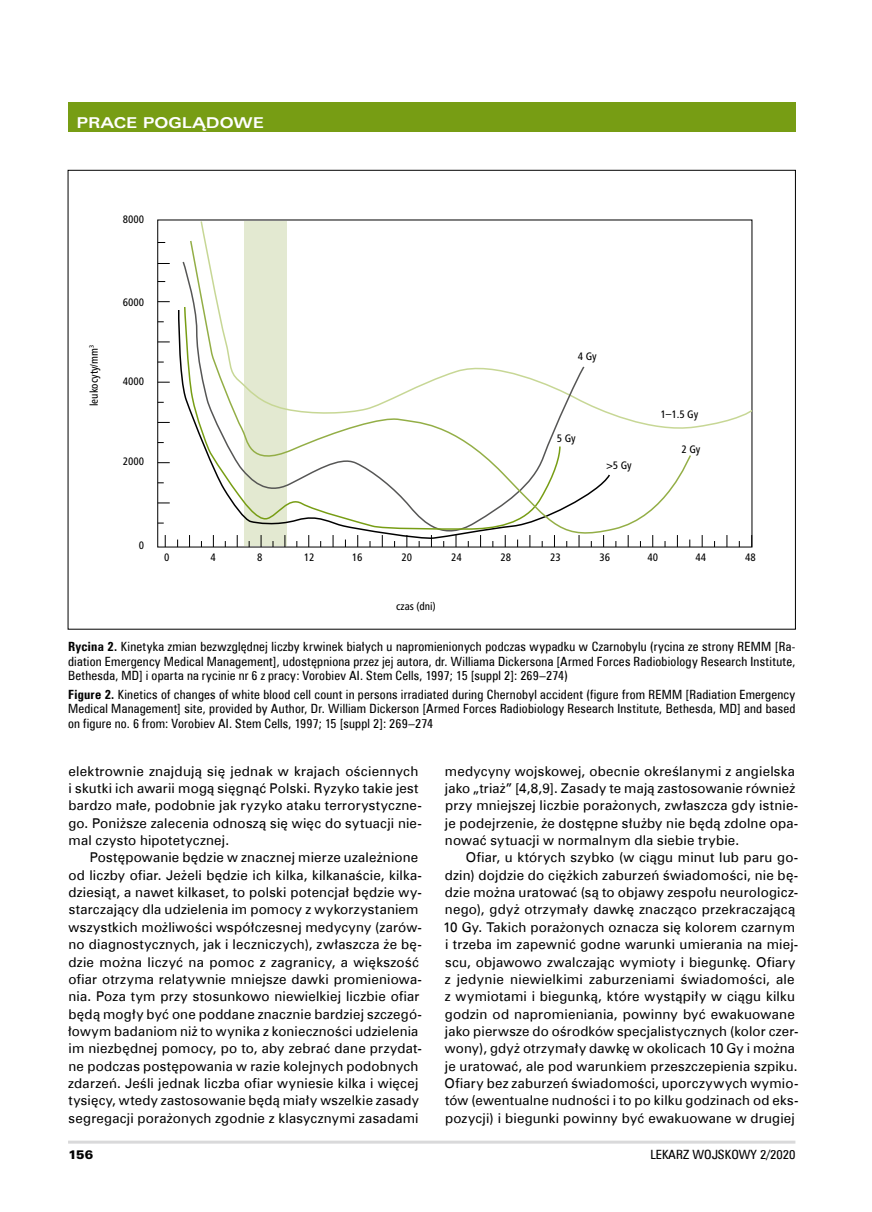
<style>
.page{position:relative;width:872px;height:1212px;background:#fff}
.page>*{position:absolute;margin:0;border:0;box-sizing:border-box;transform-origin:0 0}
.t1{font:15px "Zurich Ex EU Bold";letter-spacing:.01em;color:#fff}
.t2{font:13.5px/17.4px "Zurich EU";letter-spacing:.015em;color:#000}
.t3{font:12.75px/14.2px "Zurich Cn EU Normal";letter-spacing:.015em;color:#000;text-align:justify}
.t4{font:12.75px "Zurich Cn EU Normal";letter-spacing:.015em;color:#000;scale:1.04 1}
.t5{font:500 condensed 11.25px "Frutiger Next LTW1 G";color:#000}
.t6{font:11.25px "Zurich Blk PL";color:#000;scale:1.04 1}
.s1{font-family:"Zurich Cn EU Bold"}
</style>
<div class="page">
<hr style="left:68px;top:1140px;width:727px;height:3px;background:#d9d9da">
<div style="left:68px;top:102px;width:727px;height:30px;background:#779d14"></div>
<svg style="left:200px;top:220px;width:553px;height:213px"></svg>
<svg style="left:189px;top:239px;width:503px;height:302px"></svg>
<svg style="left:158px;top:301px;width:12px;height:1px"></svg>
<svg style="left:158px;top:263px;width:12px;height:1px"></svg>
<svg style="left:158px;top:342px;width:12px;height:1px"></svg>
<svg style="left:158px;top:382px;width:12px;height:1px"></svg>
<svg style="left:158px;top:422px;width:12px;height:1px"></svg>
<svg style="left:158px;top:462px;width:12px;height:1px"></svg>
<svg style="left:158px;top:502px;width:12px;height:1px"></svg>
<svg style="left:189px;top:535px;width:1px;height:12px"></svg>
<svg style="left:213px;top:535px;width:1px;height:12px"></svg>
<svg style="left:237px;top:535px;width:1px;height:12px"></svg>
<svg style="left:261px;top:535px;width:1px;height:12px"></svg>
<svg style="left:284px;top:535px;width:1px;height:12px"></svg>
<svg style="left:308px;top:535px;width:1px;height:12px"></svg>
<svg style="left:357px;top:535px;width:1px;height:12px"></svg>
<svg style="left:382px;top:535px;width:1px;height:12px"></svg>
<svg style="left:406px;top:535px;width:1px;height:12px"></svg>
<svg style="left:431px;top:535px;width:1px;height:12px"></svg>
<svg style="left:455px;top:535px;width:1px;height:12px"></svg>
<svg style="left:480px;top:535px;width:1px;height:12px"></svg>
<svg style="left:529px;top:535px;width:1px;height:12px"></svg>
<svg style="left:554px;top:535px;width:1px;height:12px"></svg>
<svg style="left:578px;top:535px;width:1px;height:12px"></svg>
<svg style="left:603px;top:535px;width:1px;height:12px"></svg>
<svg style="left:628px;top:535px;width:1px;height:12px"></svg>
<svg style="left:652px;top:535px;width:1px;height:12px"></svg>
<svg style="left:702px;top:535px;width:1px;height:12px"></svg>
<svg style="left:726px;top:535px;width:1px;height:12px"></svg>
<svg style="left:751px;top:535px;width:1px;height:12px"></svg>
<svg style="left:677px;top:535px;width:1px;height:12px"></svg>
<svg style="left:505px;top:535px;width:1px;height:12px"></svg>
<svg style="left:333px;top:535px;width:1px;height:12px"></svg>
<svg style="left:165px;top:535px;width:1px;height:12px"></svg>
<p class="t1" style="left:77px;top:113px;width:189px">PRACE POGLĄDOWE</p>
<p class="t5" style="left:123px;top:211px;width:23px">8000</p>
<p class="t5" style="left:86px;top:406px;width:63px;rotate:-90deg">leukocyty/mm<sup>3</sup></p>
<p class="t5" style="left:123px;top:294px;width:23px">6000</p>
<p class="t5" style="left:123px;top:373px;width:23px">4000</p>
<p class="t5" style="left:123px;top:453px;width:23px">2000</p>
<p class="t5" style="left:578px;top:348px;width:20px">4 Gy</p>
<p class="t5" style="left:557px;top:430px;width:20px">5 Gy</p>
<p class="t5" style="left:606px;top:457px;width:27px">&gt;5 Gy</p>
<p class="t5" style="left:660px;top:406px;width:39px">1–1.5 Gy</p>
<p class="t5" style="left:681px;top:441px;width:20px">2 Gy</p>
<p class="t5" style="left:139px;top:537px;width:7px">0</p>
<p class="t5" style="left:164px;top:549px;width:7px">0</p>
<p class="t5" style="left:210px;top:549px;width:7px">4</p>
<p class="t5" style="left:257px;top:549px;width:7px">8</p>
<p class="t5" style="left:304px;top:549px;width:12px">12</p>
<p class="t5" style="left:352px;top:549px;width:12px">16</p>
<p class="t5" style="left:401px;top:549px;width:12px">20</p>
<p class="t5" style="left:451px;top:549px;width:12px">24</p>
<p class="t5" style="left:500px;top:549px;width:12px">28</p>
<p class="t5" style="left:550px;top:549px;width:12px">23</p>
<p class="t5" style="left:599px;top:549px;width:12px">36</p>
<p class="t5" style="left:647px;top:549px;width:12px">40</p>
<p class="t5" style="left:695px;top:549px;width:12px">44</p>
<p class="t5" style="left:745px;top:549px;width:12px">48</p>
<p class="t5" style="left:396px;top:598px;width:41px">czas (dni)</p>
<p class="t3" style="left:68px;top:640px;width:729px"><span class="s1">Rycina 2.</span> Kinetyka zmian bezwzględnej liczby krwinek białych u napromienionych podczas wypadku w Czarnobylu (rycina ze strony REMM [Ra&shy;diation Emergency Medical Management], udostępniona przez jej autora, dr. Williama Dickersona [Armed Forces Radiobiology Research Institute, Bethesda, MD] i oparta na rycinie nr 6 z pracy: Vorobiev AI. Stem Cells, 1997; 15 [suppl 2]: 269–274)</p>
<p class="t3" style="left:68px;top:688px;width:729px"><span class="s1">Figure 2.</span> Kinetics of changes of white blood cell count in persons irradiated during Chernobyl accident (figure from REMM [Radiation Emergency Medical Management] site, provided by Author, Dr. William Dickerson [Armed Forces Radiobiology Research Institute, Bethesda, MD] and based on figure no. 6 from: Vorobiev AI. Stem Cells, 1997; 15 [suppl 2]: 269–274</p>
<p class="t2" style="left:68px;top:762px;width:355px">elektrownie znajdują się jednak w krajach ościennych i skutki ich awarii mogą sięgnąć Polski. Ryzyko takie jest bardzo małe, podobnie jak ryzyko ataku terrorystyczne&shy;go. Poniższe zalecenia odnoszą się więc do sytuacji nie&shy;mal czysto hipotetycznej.</p>
<p class="t2" style="left:68px;top:849px;width:355px;text-indent:21px">Postępowanie będzie w znacznej mierze uzależnione od liczby ofiar. Jeżeli będzie ich kilka, kilkanaście, kilka&shy;dziesiąt, a nawet kilkaset, to polski potencjał będzie wy&shy;starczający dla udzielenia im pomocy z wykorzystaniem wszystkich możliwości współczesnej medycyny (zarów&shy;no diagnostycznych, jak i leczniczych), zwłaszcza że bę&shy;dzie można liczyć na pomoc z zagranicy, a większość ofiar otrzyma relatywnie mniejsze dawki promieniowa&shy;nia. Poza tym przy stosunkowo niewielkiej liczbie ofiar będą mogły być one poddane znacznie bardziej szczegó&shy;łowym badaniom niż to wynika z konieczności udzielenia im niezbędnej pomocy, po to, aby zebrać dane przydat&shy;ne podczas postępowania w razie kolejnych podobnych zdarzeń. Jeśli jednak liczba ofiar wyniesie kilka i więcej tysięcy, wtedy zastosowanie będą miały wszelkie zasady segregacji porażonych zgodnie z klasycznymi zasadami</p>
<p class="t2" style="left:445px;top:762px;width:355px">medycyny wojskowej, obecnie określanymi z angielska jako „triaż” [4,8,9]. Zasady te mają zastosowanie również przy mniejszej liczbie porażonych, zwłaszcza gdy istnie&shy;je podejrzenie, że dostępne służby nie będą zdolne opa&shy;nować sytuacji w normalnym dla siebie trybie.</p>
<p class="t2" style="left:443px;top:849px;width:357px;text-indent:23px">Ofiar, u których szybko (w ciągu minut lub paru go&shy;dzin) dojdzie do ciężkich zaburzeń świadomości, nie bę&shy;dzie można uratować (są to objawy zespołu neurologicz&shy;nego), gdyż otrzymały dawkę znacząco przekraczającą 10 Gy. Takich porażonych oznacza się kolorem czarnym i trzeba im zapewnić godne warunki umierania na miej&shy;scu, objawowo zwalczając wymioty i biegunkę. Ofiary z jedynie niewielkimi zaburzeniami świadomości, ale z wymiotami i biegunką, które wystąpiły w ciągu kilku godzin od napromieniania, powinny być ewakuowane jako pierwsze do ośrodków specjalistycznych (kolor czer&shy;wony), gdyż otrzymały dawkę w okolicach 10 Gy i można je uratować, ale pod warunkiem przeszczepienia szpiku.<br>Ofiary bez zaburzeń świadomości, uporczywych wymio&shy;tów (ewentualne nudności i to po kilku godzinach od eks&shy;pozycji) i biegunki powinny być ewakuowane w drugiej</p>
<p class="t6" style="left:68px;top:1147px;width:26px">156</p>
<p class="t4" style="left:650px;top:1147px;width:141px">LEKARZ WOJSKOWY 2/2020</p>
</div>
